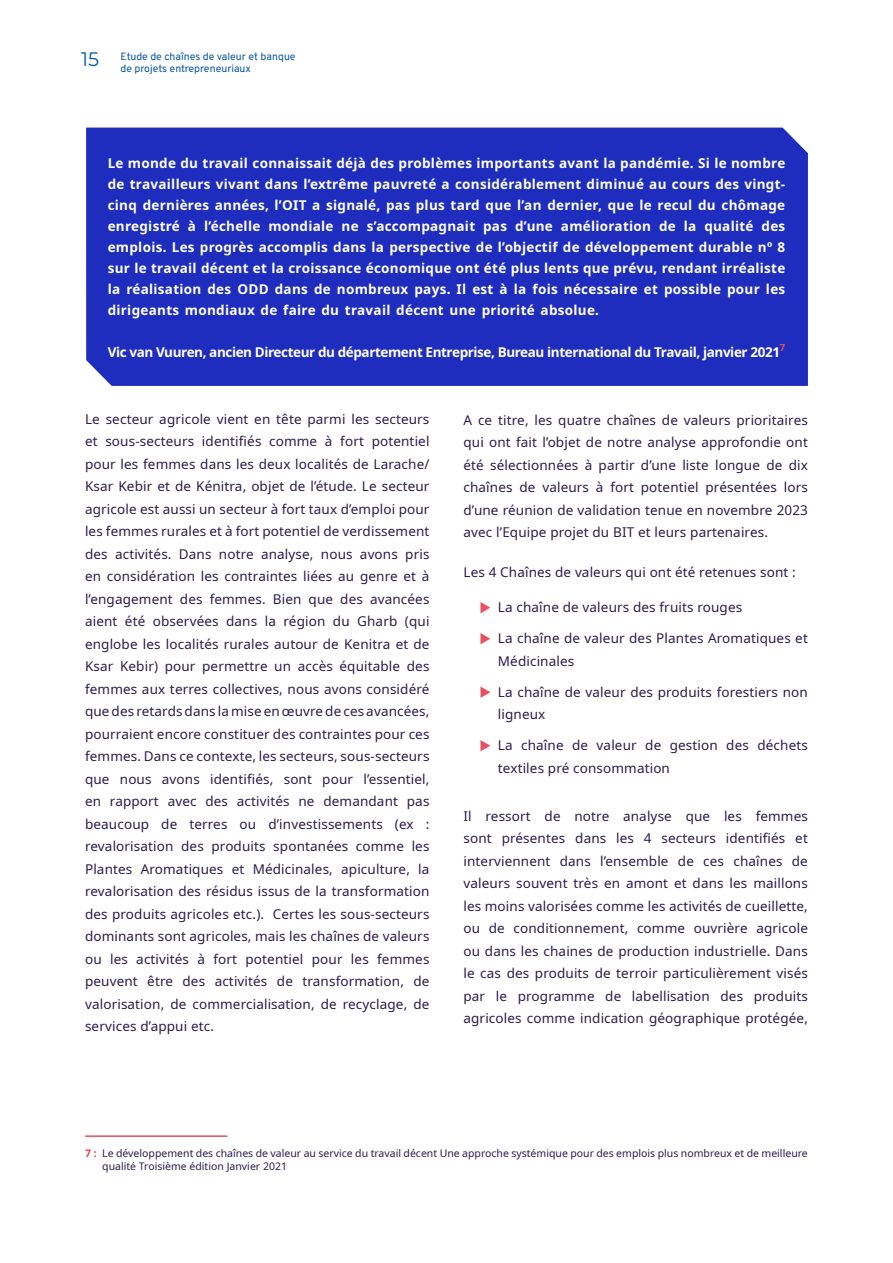
<style>
.page{position:relative;width:893px;height:1263px;background:#fff}
.page>*{position:absolute;margin:0;border:0;box-sizing:border-box;transform-origin:0 0}
.t1{font:13.5px/22.5px "Noto Sans";letter-spacing:.01em;color:#2c1b4d;text-align:justify}
.t2{font:700 13.5px/21px "Noto Sans";letter-spacing:-.03em;color:#fff;text-align:justify}
.t3{font:10.5px/13.5px "Noto Sans";color:#2c1b4d}
.t4{font:10.5px/12px "Overpass";color:#0655a4;text-align:center}
.s1{font-family:"Montserrat Alternates";font-size:19.5px}
.s2{font-weight:700;color:#fa3c4b}
</style>
<div class="page">
<hr style="left:85px;top:1135px;width:142px;height:2px;background:#e8505f">
<div style="left:86px;top:128px;width:722px;height:258px;background:#1e2dbe"></div>
<svg style="left:480px;top:602px;width:10px;height:11px"></svg>
<svg style="left:480px;top:633px;width:10px;height:11px"></svg>
<svg style="left:480px;top:686px;width:10px;height:12px"></svg>
<svg style="left:480px;top:740px;width:10px;height:11px"></svg>
<p class="t4" style="left:81px;top:50px;width:216px"><span class="s1">15</span> Etude de chaînes de valeur et banque de projets entrepreneuriaux</p>
<p class="t2" style="left:108px;top:152px;width:679px">Le monde du travail connaissait déjà des problèmes importants avant la pandémie. Si le nombre de travailleurs vivant dans l’extrême pauvreté a considérablement diminué au cours des vingt&shy;cinq dernières années, l’OIT a signalé, pas plus tard que l’an dernier, que le recul du chômage enregistré à l’échelle mondiale ne s’accompagnait pas d’une amélioration de la qualité des emplois. Les progrès accomplis dans la perspective de l’objectif de développement durable nº 8 sur le travail décent et la croissance économique ont été plus lents que prévu, rendant irréaliste la réalisation des ODD dans de nombreux pays. Il est à la fois nécessaire et possible pour les dirigeants mondiaux de faire du travail décent une priorité absolue.</p>
<p class="t2" style="left:108px;top:342px;width:679px">Vic van Vuuren, ancien Directeur du département Entreprise, Bureau international du Travail, janvier 2021<sup>7</sup></p>
<p class="t1" style="left:85px;top:408px;width:346px">Le secteur agricole vient en tête parmi les secteurs et sous-secteurs identifiés comme à fort potentiel pour les femmes dans les deux localités de Larache/ Ksar Kebir et de Kénitra, objet de l’étude. Le secteur agricole est aussi un secteur à fort taux d’emploi pour les femmes rurales et à fort potentiel de verdissement des activités. Dans notre analyse, nous avons pris en considération les contraintes liées au genre et à l’engagement des femmes. Bien que des avancées aient été observées dans la région du Gharb (qui englobe les localités rurales autour de Kenitra et de Ksar Kebir) pour permettre un accès équitable des femmes aux terres collectives, nous avons considéré que des retards dans la mise en œuvre de ces avancées, pourraient encore constituer des contraintes pour ces femmes. Dans ce contexte, les secteurs, sous-secteurs que nous avons identifiés, sont pour l’essentiel, en rapport avec des activités ne demandant pas beaucoup de terres ou d’investissements (ex : revalorisation des produits spontanées comme les Plantes Aromatiques et Médicinales, apiculture, la revalorisation des résidus issus de la transformation des produits agricoles etc.). Certes les sous-secteurs dominants sont agricoles, mais les chaînes de valeurs ou les activités à fort potentiel pour les femmes peuvent être des activités de transformation, de valorisation, de commercialisation, de recyclage, de services d’appui etc.</p>
<p class="t1" style="left:463px;top:409px;width:346px">A ce titre, les quatre chaînes de valeurs prioritaires qui ont fait l’objet de notre analyse approfondie ont été sélectionnées à partir d’une liste longue de dix chaînes de valeurs à fort potentiel présentées lors d’une réunion de validation tenue en novembre 2023 avec l’Equipe projet du BIT et leurs partenaires.</p>
<p class="t1" style="left:463px;top:561px;width:334px">Les 4 Chaînes de valeurs qui ont été retenues sont :</p>
<p class="t1" style="left:498px;top:596px;width:246px">La chaîne de valeurs des fruits rouges</p>
<p class="t1" style="left:498px;top:627px;width:311px">La chaîne de valeur des Plantes Aromatiques et<br>Médicinales</p>
<p class="t1" style="left:498px;top:681px;width:312px">La chaîne de valeur des produits forestiers non ligneux</p>
<p class="t1" style="left:498px;top:734px;width:311px">La chaîne de valeur de gestion des déchets textiles pré consommation</p>
<p class="t1" style="left:463px;top:805px;width:346px">Il ressort de notre analyse que les femmes sont présentes dans les 4 secteurs identifiés et interviennent dans l’ensemble de ces chaînes de valeurs souvent très en amont et dans les maillons les moins valorisées comme les activités de cueillette, ou de conditionnement, comme ouvrière agricole ou dans les chaines de production industrielle. Dans le cas des produits de terroir particulièrement visés par le programme de labellisation des produits agricoles comme indication géographique protégée,</p>
<p class="t3" style="left:102px;top:1147px;width:707px;text-indent:-17px"><span class="s2">7 :</span> Le développement des chaînes de valeur au service du travail décent Une approche systémique pour des emplois plus nombreux et de meilleure qualité Troisième édition Janvier 2021</p>
</div>
